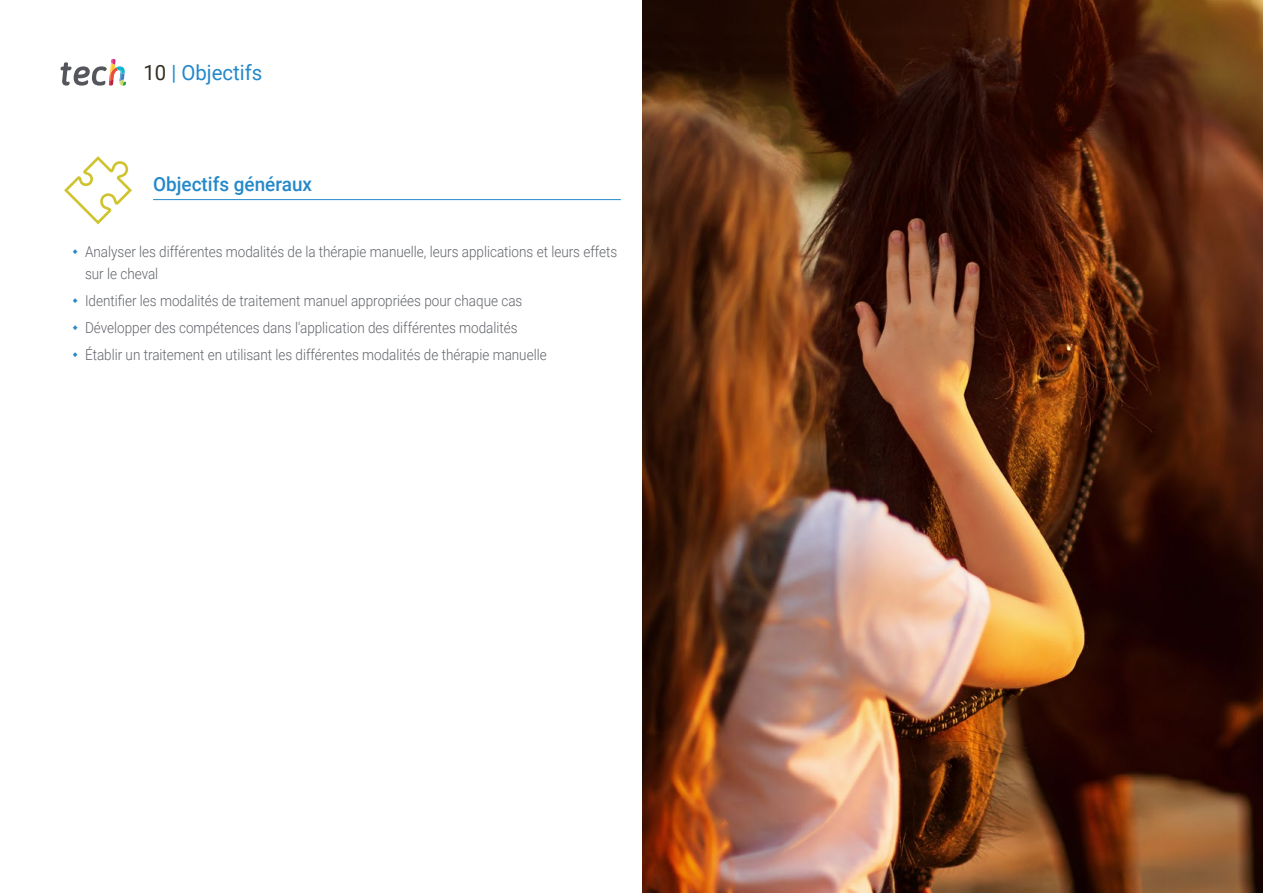
<style>
.page{position:relative;width:1263px;height:893px;background:#fff}
.page>*{position:absolute;margin:0;border:0;box-sizing:border-box;transform-origin:0 0}
.t1{font:21px "Roboto";color:#2488c9}
.t2{font:500 19.5px "Roboto";color:#2488c9}
.t3{font:300 15px/26.7px "Roboto";color:#61646a;scale:.9 1}
.s1{color:#312e20}
.s2{color:#2289cb}
</style>
<div class="page">
<hr style="left:153px;top:199px;width:468px;height:1px;background:#2488c9">
<svg style="left:64px;top:156px;width:68px;height:68px"></svg>
<img style="left:642px;top:0;width:621px;height:893px">
<svg style="left:61px;top:59px;width:65px;height:27px"></svg>
<h1 class="t1" style="left:144px;top:57px;width:120px"><span class="s1">10</span> <span class="s2">|</span> Objectifs</h1>
<h2 class="t2" style="left:153px;top:171px;width:160px">Objectifs généraux</h2>
<p class="t3" style="left:85px;top:240px;width:593px;line-height:22.5px">Analyser les différentes modalités de la thérapie manuelle, leurs applications et leurs effets sur le cheval</p>
<p class="t3" style="left:85px;top:287px;width:514px">Identifier les modalités de traitement manuel appropriées pour chaque cas<br>Développer des compétences dans l'application des différentes modalités<br>Établir un traitement en utilisant les différentes modalités de thérapie manuelle</p>
</div>
